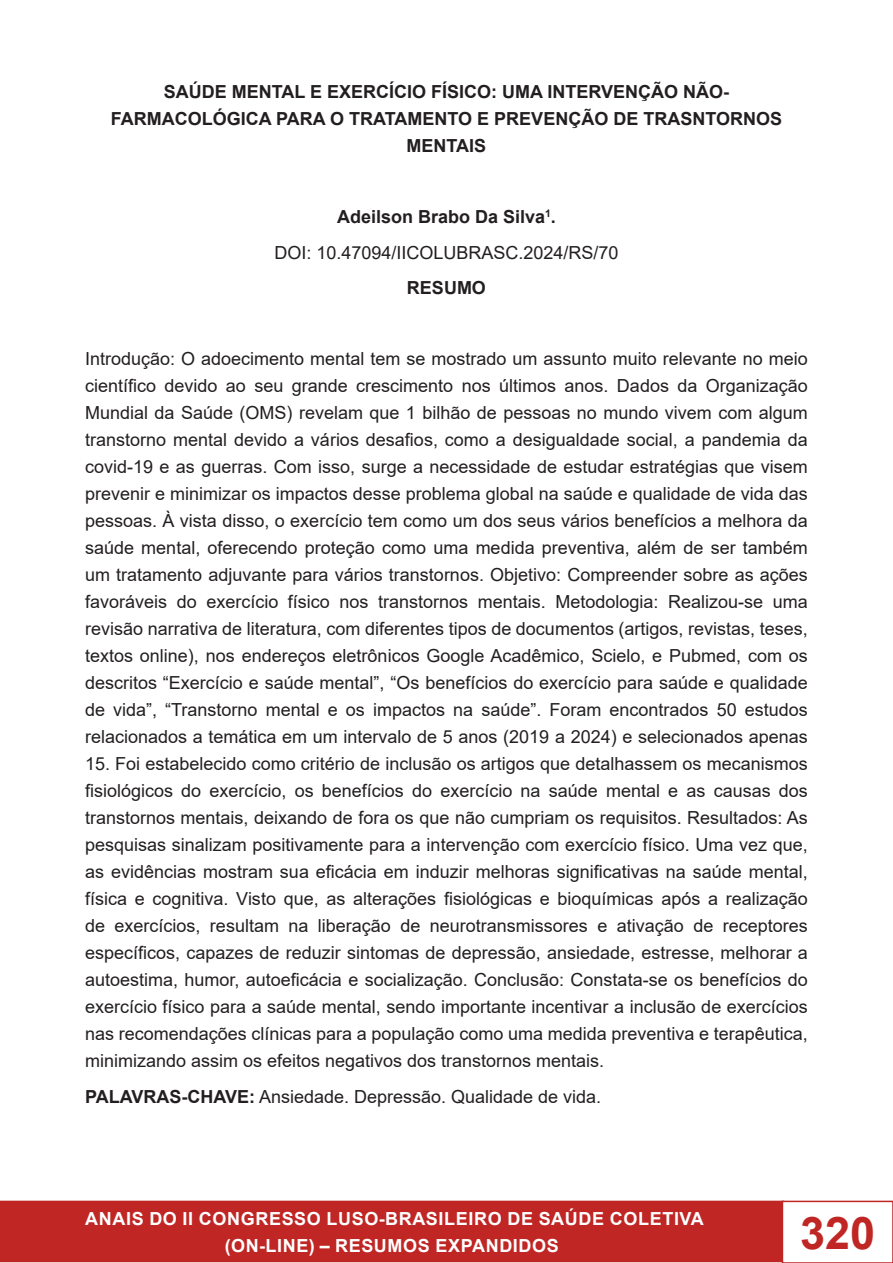
<style>
.page{position:relative;width:893px;height:1263px;background:#fff}
.page>*{position:absolute;margin:0;border:0;box-sizing:border-box;transform-origin:0 0}
.t1{font:700 45px "Arial";color:#bf2624}
.t2{font:18px/27px "Arial";color:#231f20;text-align:justify}
.t3{font:700 18px/27px "Arial";color:#231f20;text-align:center}
.t4{font:700 18px/27px "Arial";letter-spacing:.035em;color:#fff;text-align:center}
.s1{font-weight:700}
</style>
<div class="page">
<div style="left:1px;top:1201px;width:782px;height:60px;background:#bf2624"></div>
<div style="left:0;top:1201px;width:784px;height:61px;border:2px solid #bf2624"></div>
<div style="left:782px;top:1201px;width:111px;height:62px;border:2px solid #bf2624"></div>
<p class="t3" style="left:111px;top:79px;width:673px">SAÚDE MENTAL E EXERCÍCIO FÍSICO: UMA INTERVENÇÃO NÃO-<br>FARMACOLÓGICA PARA O TRATAMENTO E PREVENÇÃO DE TRASNTORNOS<br>MENTAIS</p>
<p class="t3" style="left:337px;top:204px;width:220px">Adeilson Brabo Da Silva<sup>1</sup>.</p>
<p class="t2" style="left:274px;top:239px;width:346px">DOI: 10.47094/IICOLUBRASC.2024/RS/70</p>
<p class="t3" style="left:407px;top:275px;width:81px">RESUMO</p>
<p class="t2" style="left:85px;top:345px;width:724px">Introdução: O adoecimento mental tem se mostrado um assunto muito relevante no meio científico devido ao seu grande crescimento nos últimos anos. Dados da Organização Mundial da Saúde (OMS) revelam que 1 bilhão de pessoas no mundo vivem com algum transtorno mental devido a vários desafios, como a desigualdade social, a pandemia da covid-19 e as guerras. Com isso, surge a necessidade de estudar estratégias que visem prevenir e minimizar os impactos desse problema global na saúde e qualidade de vida das pessoas. À vista disso, o exercício tem como um dos seus vários benefícios a melhora da saúde mental, oferecendo proteção como uma medida preventiva, além de ser também um tratamento adjuvante para vários transtornos. Objetivo: Compreender sobre as ações favoráveis do exercício físico nos transtornos mentais. Metodologia: Realizou-se uma revisão narrativa de literatura, com diferentes tipos de documentos (artigos, revistas, teses, textos online), nos endereços eletrônicos Google Acadêmico, Scielo, e Pubmed, com os descritos “Exercício e saúde mental”, “Os benefícios do exercício para saúde e qualidade de vida”, “Transtorno mental e os impactos na saúde”. Foram encontrados 50 estudos relacionados a temática em um intervalo de 5 anos (2019 a 2024) e selecionados apenas</p>
<p class="t2" style="left:85px;top:750px;width:724px">15. Foi estabelecido como critério de inclusão os artigos que detalhassem os mecanismos fisiológicos do exercício, os benefícios do exercício na saúde mental e as causas dos transtornos mentais, deixando de fora os que não cumpriam os requisitos. Resultados: As pesquisas sinalizam positivamente para a intervenção com exercício físico. Uma vez que, as evidências mostram sua eficácia em induzir melhoras significativas na saúde mental, física e cognitiva. Visto que, as alterações fisiológicas e bioquímicas após a realização de exercícios, resultam na liberação de neurotransmissores e ativação de receptores específicos, capazes de reduzir sintomas de depressão, ansiedade, estresse, melhorar a autoestima, humor, autoeficácia e socialização. Conclusão: Constata-se os benefícios do exercício físico para a saúde mental, sendo importante incentivar a inclusão de exercícios nas recomendações clínicas para a população como uma medida preventiva e terapêutica, minimizando assim os efeitos negativos dos transtornos mentais.</p>
<p class="t2" style="left:85px;top:1083px;width:518px"><span class="s1">PALAVRAS-CHAVE:</span> Ansiedade. Depressão. Qualidade de vida.</p>
<p class="t4" style="left:85px;top:1205px;width:620px">ANAIS DO II CONGRESSO LUSO-BRASILEIRO DE SAÚDE COLETIVA (ON-LINE) – RESUMOS EXPANDIDOS</p>
<h1 class="t1" style="left:800px;top:1201px;width:77px">320</h1>
</div>
